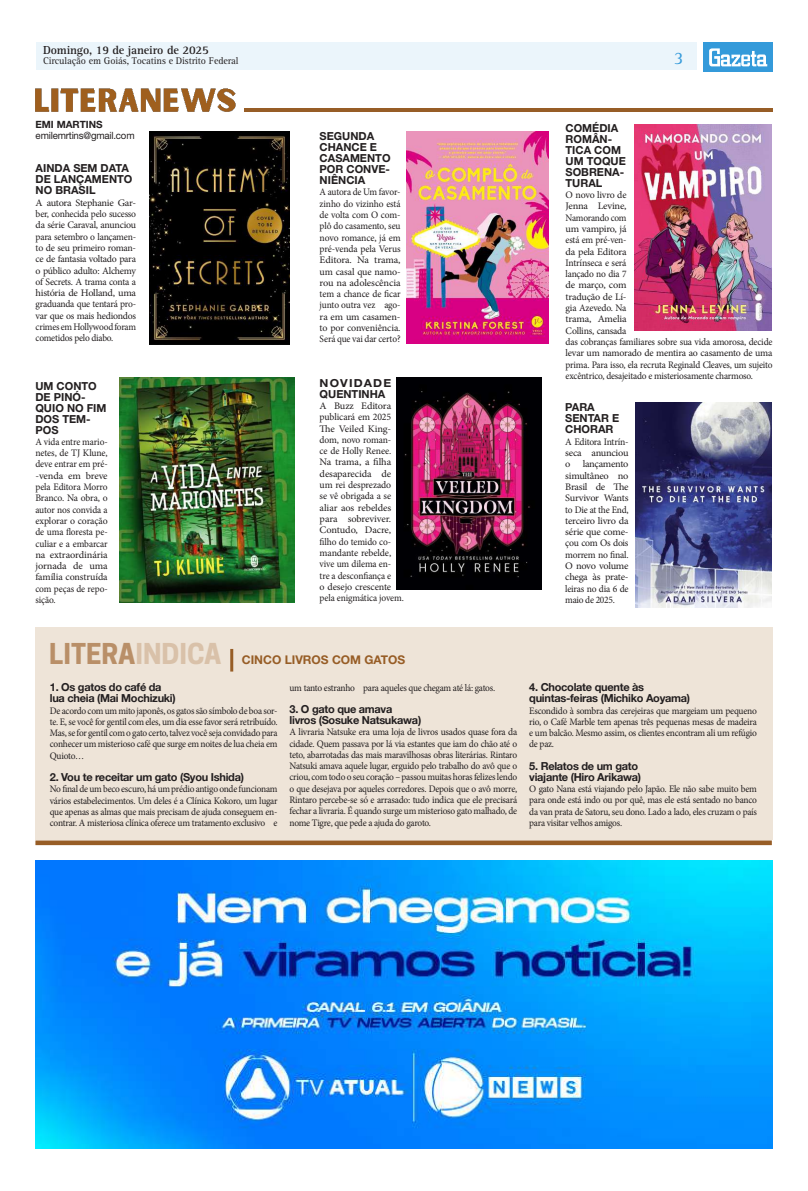
<style>
.page{position:relative;width:808px;height:1191px;background:#fff}
.page>*{position:absolute;margin:0;border:0;box-sizing:border-box;transform-origin:0 0}
.t1{font:700 27px "Cooper Hewitt";color:#b98f68}
.t2{font:18px "Rotis Serif Std";color:#349ada}
.t3{font:700 12px "Rotis Serif Std";letter-spacing:-.01em;color:#231f20}
.t4{font:700 12px "Helvetica Neue LT Std";color:#975d26}
.t5{font:700 11px/11px "Helvetica Neue";letter-spacing:-.025em;color:#231f20}
.t6{font:700 11px/11px "Helvetica Neue";color:#231f20}
.t7{font:700 11px/11px "Helvetica Neue";color:#231f20;scale:1.1 1}
.t8{font:10px/11.3px "Minion Pro";letter-spacing:-.02em;color:#231f20;text-align:justify;scale:.94 1}
.t9{font:10px/11.3px "Minion Pro";letter-spacing:-.02em;color:#231f20}
.t10{font:10px/11.3px "Minion Pro";letter-spacing:-.02em;color:#231f20;text-align:justify;scale:.96 1}
.t11{font:10px/11.3px "Minion Pro";letter-spacing:-.02em;color:#231f20;text-align:justify;scale:.95 1}
.t12{font:10px "Rotis Serif Std";letter-spacing:-.01em;color:#231f20}
.t13{font:10px "Helvetica Neue LT Std";letter-spacing:-.02em;color:#231f20}
.t14{font:700 10px "Helvetica Neue LT Std";color:#231f20}
.s1{color:#d9c1a9}
</style>
<div class="page">
<div style="left:36px;top:43px;width:661px;height:27px;background:#ebf5fb"></div>
<div style="left:703px;top:43px;width:69px;height:29px;background:#349ada"></div>
<svg style="left:709px;top:48px;width:58px;height:18px"></svg>
<hr style="left:244px;top:108px;width:528px;height:3px;background:#975d26">
<img style="left:35px;top:88px;width:201px;height:24px">
<div style="left:35px;top:627px;width:737px;height:213px;background:#eee4d8"></div>
<div style="left:35px;top:840px;width:737px;height:5px;background:#975d26"></div>
<hr style="left:230px;top:649px;width:3px;height:22px;background:#975d26">
<img style="left:150px;top:132px;width:139px;height:212px">
<img style="left:407px;top:132px;width:142px;height:211px">
<img style="left:397px;top:377px;width:144px;height:212px">
<img style="left:119px;top:377px;width:176px;height:225px">
<img style="left:634px;top:124px;width:138px;height:206px">
<img style="left:635px;top:403px;width:136px;height:205px">
<img style="left:35px;top:860px;width:737px;height:288px">
<p class="t3" style="left:43px;top:43px;width:167px">Domingo, 19 de janeiro de 2025</p>
<p class="t12" style="left:43px;top:55px;width:197px">Circulação em Goiás, Tocatins e Distrito Federal</p>
<h2 class="t2" style="left:674px;top:47px;width:11px">3</h2>
<p class="t14" style="left:35px;top:118px;width:69px">EMI MARTINS</p>
<p class="t13" style="left:36px;top:130px;width:100px">emilemrtins@gmail.com</p>
<p class="t6" style="left:36px;top:163px;width:98px">AINDA SEM DATA<br>DE LANÇAMENTO<br>NO BRASIL</p>
<p class="t9" style="left:36px;top:197px;width:102px;text-align:justify">A autora Stephanie Gar&shy;ber, conhecida pelo sucesso da série Caraval, anunciou para setembro o lançamen&shy;to de seu primeiro roman&shy;ce de fantasia voltado para o público adulto: Alchemy of Secrets. A trama conta a história de Holland, uma graduanda que tentará pro&shy;var que os mais hediondos crimes em Hollywood foram cometidos pelo diabo.</p>
<p class="t6" style="left:35px;top:380px;width:73px">UM CONTO<br>DE PINÓ-<br>QUIO NO FIM<br>DOS TEM-<br>POS</p>
<p class="t8" style="left:35px;top:436px;width:78px">A vida entre mario&shy;netes, de TJ Klune, deve entrar em pré--venda em breve pela Editora Morro Branco. Na obra, o autor nos convida a explorar o coração de uma floresta pe&shy;culiar e a embarcar na extraordinária jornada de uma família construída com peças de repo&shy;sição.</p>
<p class="t6" style="left:320px;top:130px;width:72px">SEGUNDA<br>CHANCE E<br>CASAMENTO<br>POR CONVE-<br>NIÊNCIA</p>
<p class="t8" style="left:320px;top:187px;width:88px">A autora de Um favor&shy;zinho do vizinho está de volta com O com&shy;plô do casamento, seu novo romance, já em pré-venda pela Verus Editora. Na trama, um casal que namo&shy;rou na adolescência tem a chance de ficar junto outra vez ― ago&shy;ra em um casamen&shy;to por conveniência.<br>Será que vai dar certo?</p>
<p class="t7" style="left:320px;top:377px;width:67px">NOVIDADE<br>QUENTINHA</p>
<p class="t9" style="left:320px;top:400px;width:86px">A Buzz Editora publicará em 2025<br>The Veiled King&shy;dom, novo roman-<br>ce de Holly Renee.<br>Na trama, a filha desaparecida de um rei desprezado<br>se vê obrigada a se aliar aos rebeldes para sobreviver.<br>Contudo, Dacre, filho do temido co&shy;mandante rebelde, vive um dilema en-<br>tre a desconfiança e<br>o desejo crescente pela enigmática jovem.</p>
<p class="t6" style="left:566px;top:122px;width:62px">COMÉDIA<br>ROMÂN-<br>TICA COM<br>UM TOQUE<br>SOBRENA-<br>TURAL</p>
<p class="t9" style="left:566px;top:189px;width:208px">O novo livro de<br>Jenna Levine,<br>Namorando com<br>um vampiro, já<br>está em pré-ven-<br>da pela Editora<br>Intrínseca e será<br>lançado no dia 7<br>de março, com<br>tradução de Lí-<br>gia Azevedo. Na<br>trama, Amelia<br>Collins, cansada<br>das cobranças familiares sobre sua vida amorosa, decide levar um namorado de mentira ao casamento de uma prima. Para isso, ela recruta Reginald Cleaves, um sujeito excêntrico, desajeitado e misteriosamente charmoso.</p>
<p class="t6" style="left:565px;top:402px;width:55px">PARA<br>SENTAR E<br>CHORAR</p>
<p class="t10" style="left:565px;top:436px;width:67px">A Editora Intrín&shy;seca anunciou o lançamento simultâneo no Brasil de The Survivor Wants to Die at the End, terceiro livro da série que come&shy;çou com Os dois morrem no final.<br>O novo volume chega às prate&shy;leiras no dia 6 de maio de 2025.</p>
<h1 class="t1" style="left:49px;top:638px;width:174px">LITERA<span class="s1">INDICA</span></h1>
<p class="t4" style="left:242px;top:652px;width:165px">CINCO LIVROS COM GATOS</p>
<p class="t5" style="left:50px;top:681px;width:127px">1. Os gatos do café da lua cheia (Mai Mochizuki)</p>
<p class="t8" style="left:50px;top:704px;width:244px">De acordo com um mito japonês, os gatos são símbolo de boa sor&shy;te. E, se você for gentil com eles, um dia esse favor será retribuído.<br>Mas, se for gentil com o gato certo, talvez você seja convidado para conhecer um misterioso café que surge em noites de lua cheia em Quioto…</p>
<p class="t5" style="left:50px;top:771px;width:196px">2. Vou te receitar um gato (Syou Ishida)</p>
<p class="t8" style="left:50px;top:783px;width:244px">No final de um beco escuro, há um prédio antigo onde funcionam vários estabelecimentos. Um deles é a Clínica Kokoro, um lugar que apenas as almas que mais precisam de ajuda conseguem en&shy;contrar. A misteriosa clínica oferece um tratamento exclusivo ― e</p>
<p class="t8" style="left:290px;top:682px;width:220px">um tanto estranho ― para aqueles que chegam até lá: gatos.</p>
<p class="t5" style="left:290px;top:703px;width:133px">3. O gato que amava livros (Sosuke Natsukawa)</p>
<p class="t10" style="left:290px;top:726px;width:239px">A livraria Natsuke era uma loja de livros usados quase fora da cidade. Quem passava por lá via estantes que iam do chão até o teto, abarrotadas das mais maravilhosas obras literárias. Rintaro Natsuki amava aquele lugar, erguido pelo trabalho do avô que o criou, com todo o seu coração – passou muitas horas felizes lendo o que desejava por aqueles corredores. Depois que o avô morre, Rintaro percebe-se só e arrasado: tudo indica que ele precisará fechar a livraria. É quando surge um misterioso gato malhado, de nome Tigre, que pede a ajuda do garoto.</p>
<p class="t5" style="left:529px;top:681px;width:162px">4. Chocolate quente às quintas-feiras (Michiko Aoyama)</p>
<p class="t11" style="left:529px;top:704px;width:241px">Escondido à sombra das cerejeiras que margeiam um pequeno rio, o Café Marble tem apenas três pequenas mesas de madeira e um balcão. Mesmo assim, os clientes encontram ali um refúgio de paz.</p>
<p class="t5" style="left:529px;top:760px;width:113px">5. Relatos de um gato viajante (Hiro Arikawa)</p>
<p class="t8" style="left:529px;top:783px;width:244px">O gato Nana está viajando pelo Japão. Ele não sabe muito bem para onde está indo ou por quê, mas ele está sentado no banco da van prata de Satoru, seu dono. Lado a lado, eles cruzam o país para visitar velhos amigos.</p>
</div>
